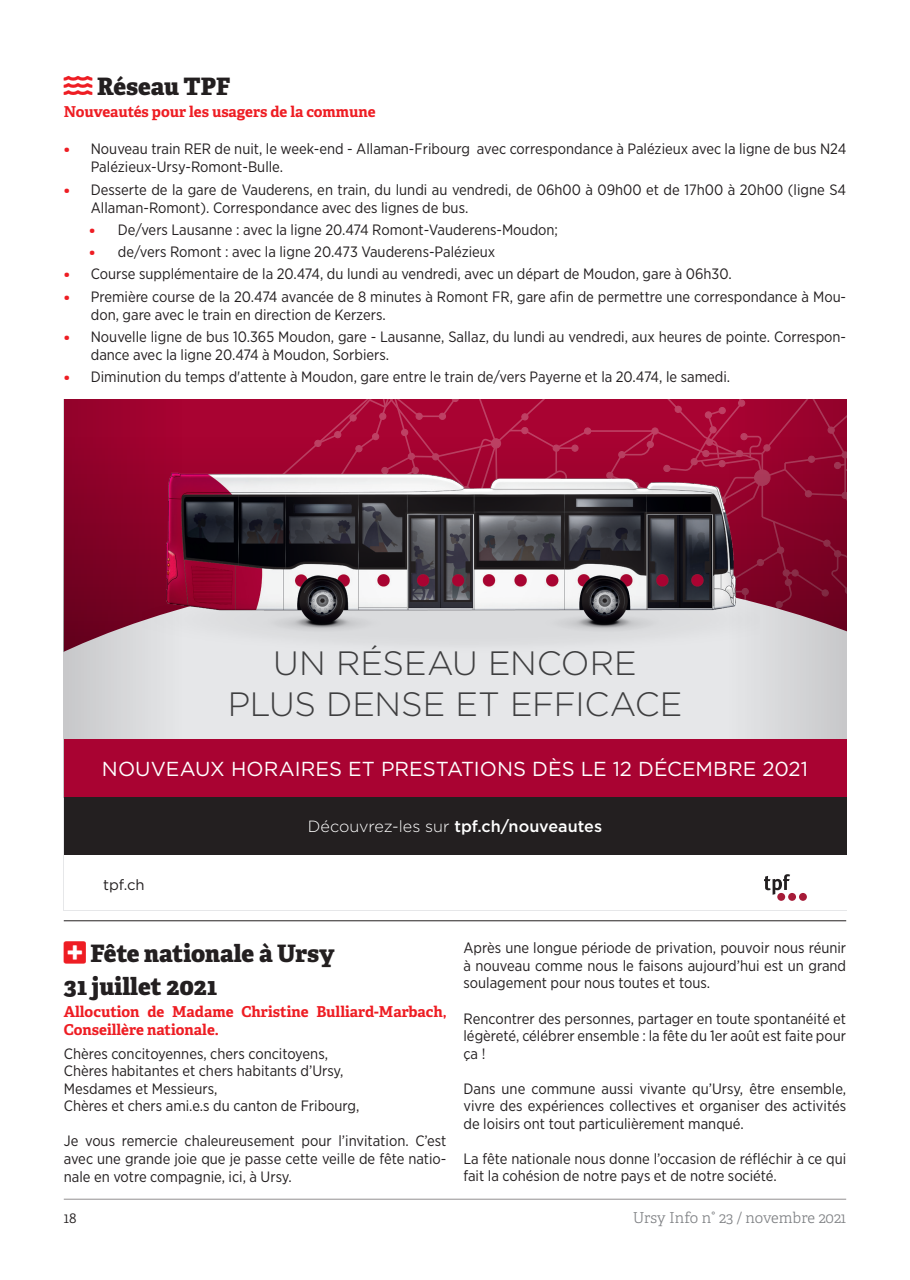
<style>
.page{position:relative;width:910px;height:1280px;background:#fff}
.page>*{position:absolute;margin:0;border:0;box-sizing:border-box;transform-origin:0 0}
.t1{font:300 33.75px/40.5px "Gotham";letter-spacing:-.005em;color:#3e3e3f;text-align:center}
.A_title{font:800 24px "Adelle Basic";color:#231f20}
.t2{font:20.25px "Gotham";letter-spacing:.005em;color:#fff}
.t3{font:500 16.2px "Gotham";color:#fff}
.A_intro_grid{font:15px/17.5px "Gotham Narrow";color:#231f20}
.A_intro_grid-2{font:700 15px/18px "Adelle Basic";color:#ee1d23}
.t4{font:300 15px "Adelle Basic";color:#808285}
.t5{font:300 15px "Adelle Basic";color:#231f20}
.t6{font:14.85px "Gotham";color:#231f20}
.s1{font-family:"Adelle Basic";font-weight:700;color:#ee1d23}
.s2{font-weight:300}
.s3{color:#ee1d23}
</style>
<div class="page">
<hr style="left:64px;top:1199px;width:782px;height:1px;background:#231f20">
<svg style="left:64px;top:400px;width:150px;height:340px;background:#a1425e"></svg>
<svg style="left:238px;top:400px;width:608px;height:511px"></svg>
<div style="left:788px;top:893px;width:8px;height:8px;background:#a61b38;border-radius:50%"></div>
<div style="left:799px;top:893px;width:8px;height:8px;background:#a61b38;border-radius:50%"></div>
<div style="left:777px;top:893px;width:8px;height:8px;background:#a61b38;border-radius:50%"></div>
<img style="left:143px;top:457px;width:617px;height:254px">
<div style="left:64px;top:740px;width:782px;height:58px;background:#a90332"></div>
<div style="left:64px;top:797px;width:782px;height:58px;background:#231f20"></div>
<hr style="left:64px;top:920px;width:782px;height:1px;background:#231f20">
<p class="A_title" style="left:97px;top:70px;width:135px">Réseau TPF</p>
<p class="A_intro_grid-2" style="left:64px;top:103px;width:313px">Nouveautés pour les usagers de la commune</p>
<p class="A_intro_grid" style="left:91px;top:140px;width:757px;line-height:18px;text-indent:-27px"><span class="s1">•</span> Nouveau train RER de nuit, le week-end - Allaman-Fribourg avec correspondance à Palézieux avec la ligne de bus N24<br>Palézieux-Ursy-Romont-Bulle.</p>
<p class="A_intro_grid" style="left:91px;top:180px;width:757px;line-height:18px;text-indent:-27px"><span class="s1">•</span> Desserte de la gare de Vauderens, en train, du lundi au vendredi, de 06h00 à 09h00 et de 17h00 à 20h00 (ligne S4<br>Allaman-Romont). Correspondance avec des lignes de bus.</p>
<p class="A_intro_grid" style="left:89px;top:221px;width:470px"><span class="s1">•</span> De/vers Lausanne : avec la ligne 20.474 Romont-Vauderens-Moudon;</p>
<p class="A_intro_grid" style="left:89px;top:243px;width:408px"><span class="s1">•</span> de/vers Romont : avec la ligne 20.473 Vauderens-Palézieux</p>
<p class="A_intro_grid" style="left:64px;top:265px;width:669px"><span class="s1">•</span> Course supplémentaire de la 20.474, du lundi au vendredi, avec un départ de Moudon, gare à 06h30.</p>
<p class="A_intro_grid" style="left:91px;top:287px;width:757px;line-height:18px;text-indent:-27px"><span class="s1">•</span> Première course de la 20.474 avancée de 8 minutes à Romont FR, gare afin de permettre une correspondance à Mou&shy;don, gare avec le train en direction de Kerzers.</p>
<p class="A_intro_grid" style="left:91px;top:327px;width:757px;line-height:18px;text-indent:-27px"><span class="s1">•</span> Nouvelle ligne de bus 10.365 Moudon, gare - Lausanne, Sallaz, du lundi au vendredi, aux heures de pointe. Correspon&shy;dance avec la ligne 20.474 à Moudon, Sorbiers.</p>
<p class="A_intro_grid" style="left:64px;top:368px;width:668px"><span class="s1">•</span> Diminution du temps d'attente à Moudon, gare entre le train de/vers Payerne et la 20.474, le samedi.</p>
<p class="t1" style="left:228px;top:642px;width:456px">UN RÉSEAU ENCORE<br>PLUS DENSE ET EFFICACE</p>
<p class="t2" style="left:102px;top:756px;width:708px">NOUVEAUX HORAIRES ET PRESTATIONS DÈS LE 12 DÉCEMBRE 2021</p>
<p class="t6" style="left:103px;top:875px;width:43px">tpf.ch</p>
<p class="t3" style="left:308px;top:815px;width:296px"><span class="s2">Découvrez-les sur</span> tpf.ch/nouveautes</p>
<p class="A_title" style="left:64px;top:938px;width:272px"><span class="s3">☑</span> Fête nationale à Ursy</p>
<p class="A_title" style="left:64px;top:971px;width:155px">31 juillet 2021</p>
<p class="A_intro_grid-2" style="left:64px;top:1003px;width:384px">Allocution de Madame Christine Bulliard-Marbach,<br>Conseillère nationale.</p>
<p class="A_intro_grid" style="left:64px;top:1044px;width:266px">Chères concitoyennes, chers concitoyens,</p>
<p class="A_intro_grid" style="left:64px;top:1062px;width:281px">Chères habitantes et chers habitants d’Ursy,</p>
<p class="A_intro_grid" style="left:64px;top:1079px;width:155px">Mesdames et Messieurs,</p>
<p class="A_intro_grid" style="left:64px;top:1097px;width:297px">Chères et chers ami.e.s du canton de Fribourg,</p>
<p class="A_intro_grid" style="left:64px;top:1132px;width:384px;text-align:justify">Je vous remercie chaleureusement pour l’invitation. C’est avec une grande joie que je passe cette veille de fête natio&shy;nale en votre compagnie, ici, à Ursy.</p>
<p class="A_intro_grid" style="left:463px;top:939px;width:384px;text-align:justify">Après une longue période de privation, pouvoir nous réunir à nouveau comme nous le faisons aujourd’hui est un grand soulagement pour nous toutes et tous.</p>
<p class="A_intro_grid" style="left:463px;top:1009px;width:384px;text-align:justify">Rencontrer des personnes, partager en toute spontanéité et légèreté, célébrer ensemble : la fête du 1er août est faite pour ça !</p>
<p class="A_intro_grid" style="left:463px;top:1079px;width:384px;text-align:justify">Dans une commune aussi vivante qu’Ursy, être ensemble, vivre des expériences collectives et organiser des activités de loisirs ont tout particulièrement manqué.</p>
<p class="A_intro_grid" style="left:463px;top:1149px;width:384px">La fête nationale nous donne l’occasion de réfléchir à ce qui fait la cohésion de notre pays et de notre société.</p>
<p class="t5" style="left:64px;top:1208px;width:14px">18</p>
<p class="t4" style="left:633px;top:1208px;width:215px">Ursy Info n° 23 / novembre 2021</p>
</div>
